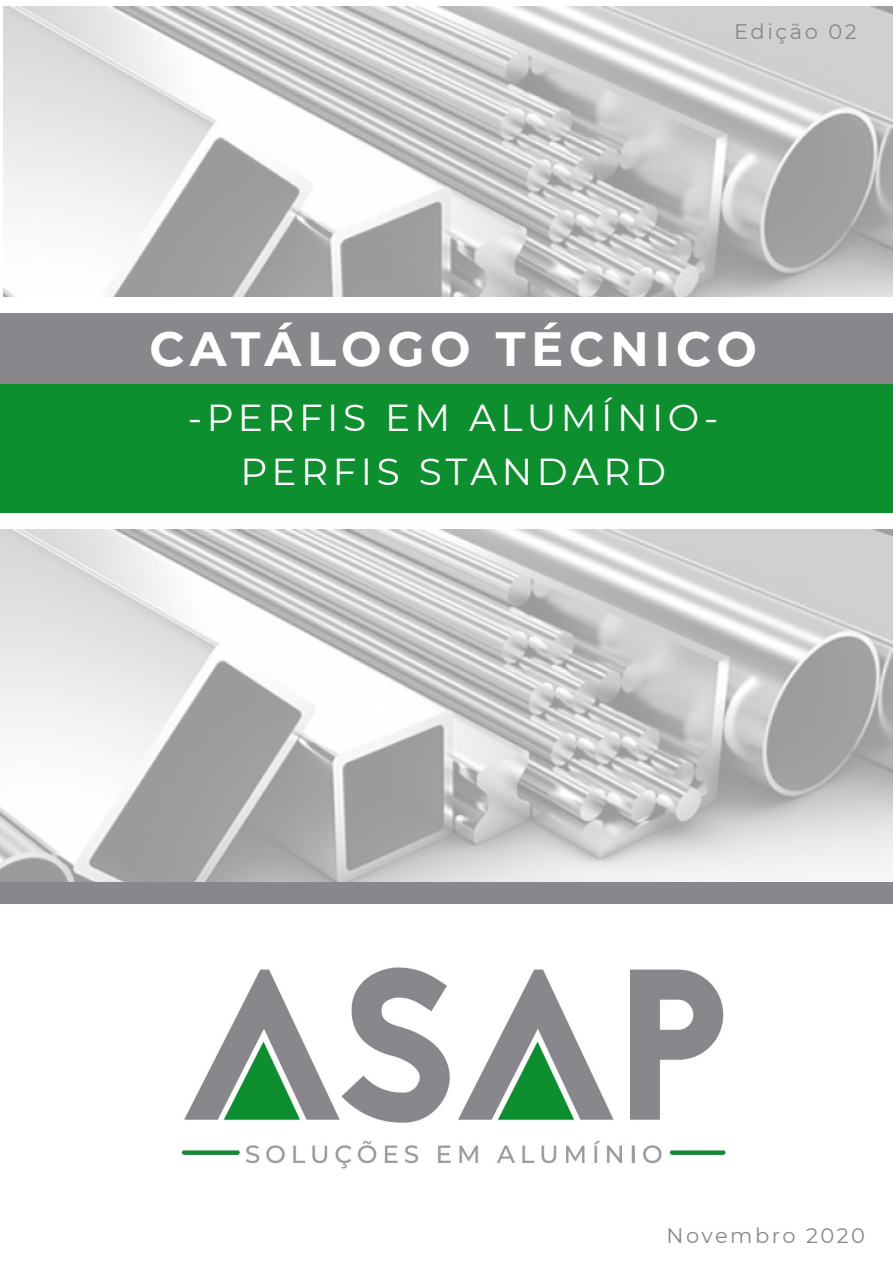
<style>
.page{position:relative;width:893px;height:1263px;background:#fff}
.page>*{position:absolute;margin:0;border:0;box-sizing:border-box;transform-origin:0 0}
.t1{font:700 48px "Montserrat";letter-spacing:.12em;color:#fff}
.t2{font:37.5px "Montserrat";letter-spacing:.12em;color:#fff}
.t3{font:21px "Montserrat";letter-spacing:.12em;color:#89878c}
</style>
<div class="page">
<img style="left:4px;top:6px;width:889px;height:291px">
<img style="left:181px;top:967px;width:546px;height:202px">
<div style="left:0;top:313px;width:893px;height:71px;background:#89878c"></div>
<div style="left:0;top:384px;width:893px;height:128px;background:#0d8f2f"></div>
<img style="left:0;top:529px;width:893px;height:353px">
<div style="left:0;top:882px;width:893px;height:22px;background:#89878c"></div>
<p class="t3" style="left:734px;top:18px;width:124px">Edição 02</p>
<p class="t1" style="left:150px;top:315px;width:609px">CATÁLOGO TÉCNICO</p>
<p class="t2" style="left:188px;top:392px;width:532px">-PERFIS EM ALUMÍNIO-</p>
<p class="t2" style="left:240px;top:446px;width:427px">PERFIS STANDARD</p>
<p class="t3" style="left:666px;top:1221px;width:200px">Novembro 2020</p>
</div>
